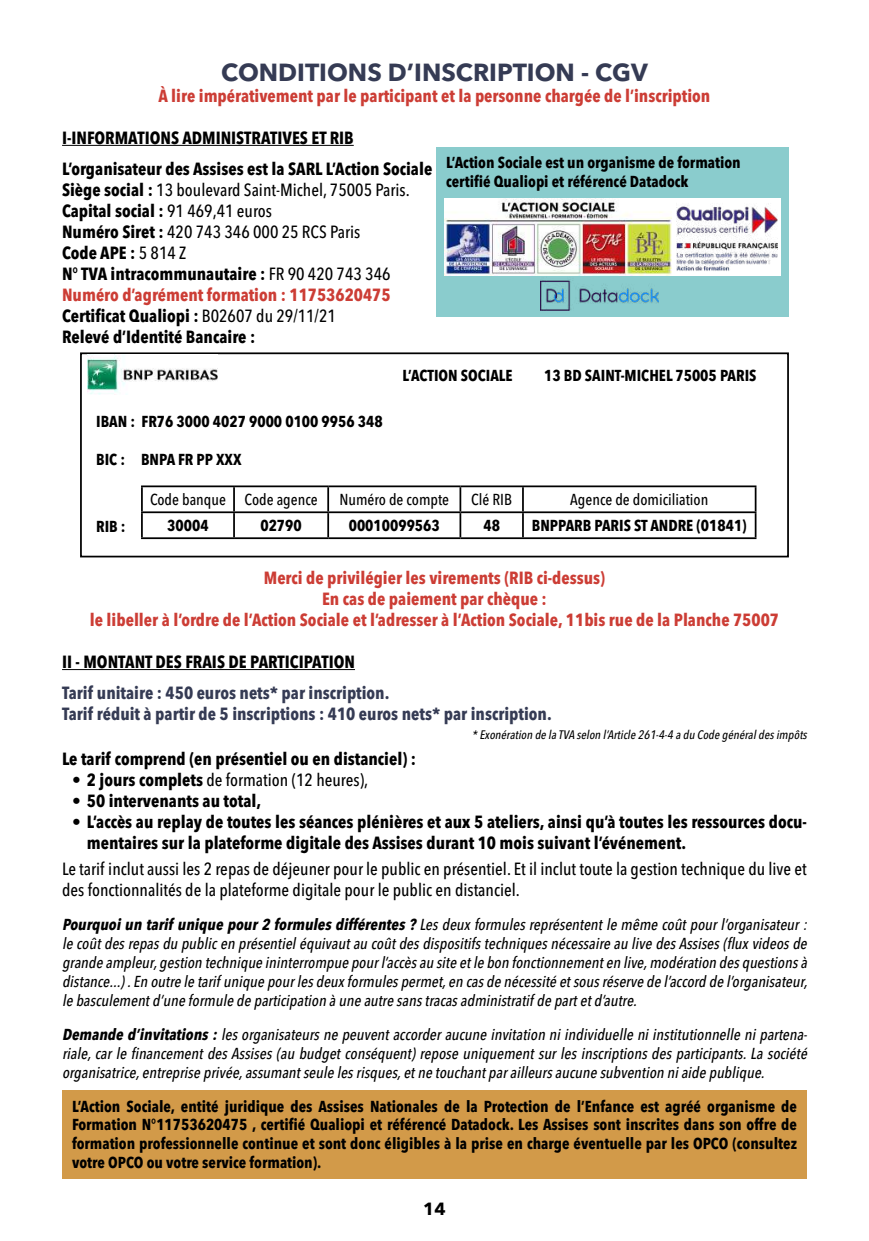
<style>
.page{position:relative;width:869px;height:1241px;background:#fff}
.page>*{position:absolute;margin:0;border:0;box-sizing:border-box;transform-origin:0 0}
.t1{font:700 24.5px "Avenir Next LT Pro";color:#353b54}
.t2{font:700 condensed 17.5px/21px "Avenir Next LT Pro";color:#000}
.t3{font:700 condensed 17.5px/21px "Avenir Next LT Pro";color:#cc3d35;text-align:center}
.t4{font:500 condensed 17.5px/21px "Avenir Next LT Pro";color:#000}
.t5{font:700 condensed 17.5px/21px "Avenir Next LT Pro";color:#353b54}
.t6{font:700 17.5px "Avenir Next LT Pro";color:#000}
.t7{font:italic 500 condensed 15.75px/18.9px "Avenir Next LT Pro";color:#000;text-align:justify}
.t8{font:700 condensed 15.75px/18.9px "Avenir Next LT Pro";color:#000}
.t9{font:500 condensed 15.75px "Avenir Next LT Pro";color:#000}
.t10{font:italic 500 condensed 12.25px "Avenir Next LT Pro";color:#000}
.s1{font-weight:500}
.s2{color:#cc3d35}
.s3{font-weight:700}
</style>
<div class="page">
<hr style="left:62px;top:145px;width:291px;height:1px;background:#000">
<hr style="left:62px;top:669px;width:293px;height:1px;background:#000">
<div style="left:80px;top:352px;width:708px;height:205px;border:2px solid #000"></div>
<img style="left:87px;top:355px;width:130px;height:39px">
<hr style="left:141px;top:485px;width:93px;height:2px;background:#000">
<hr style="left:141px;top:487px;width:2px;height:24px;background:#000">
<hr style="left:234px;top:485px;width:94px;height:2px;background:#000">
<hr style="left:233px;top:487px;width:2px;height:24px;background:#000">
<hr style="left:328px;top:485px;width:132px;height:2px;background:#000">
<hr style="left:327px;top:487px;width:2px;height:24px;background:#000">
<hr style="left:460px;top:485px;width:62px;height:2px;background:#000">
<hr style="left:459px;top:487px;width:2px;height:24px;background:#000">
<hr style="left:522px;top:485px;width:234px;height:2px;background:#000">
<hr style="left:754px;top:487px;width:2px;height:24px;background:#000">
<hr style="left:141px;top:511px;width:93px;height:2px;background:#000">
<hr style="left:141px;top:513px;width:2px;height:24px;background:#000">
<hr style="left:234px;top:511px;width:94px;height:2px;background:#000">
<hr style="left:233px;top:513px;width:2px;height:24px;background:#000">
<hr style="left:328px;top:511px;width:132px;height:2px;background:#000">
<hr style="left:327px;top:513px;width:2px;height:24px;background:#000">
<hr style="left:460px;top:511px;width:62px;height:2px;background:#000">
<hr style="left:459px;top:513px;width:2px;height:24px;background:#000">
<hr style="left:522px;top:511px;width:234px;height:2px;background:#000">
<svg style="left:522px;top:487px;width:1px;height:50px"></svg>
<hr style="left:754px;top:513px;width:2px;height:24px;background:#000">
<hr style="left:141px;top:537px;width:93px;height:2px;background:#000">
<hr style="left:234px;top:537px;width:94px;height:2px;background:#000">
<hr style="left:328px;top:537px;width:132px;height:2px;background:#000">
<hr style="left:460px;top:537px;width:62px;height:2px;background:#000">
<hr style="left:522px;top:537px;width:234px;height:2px;background:#000">
<div style="left:436px;top:147px;width:352px;height:169px;background:#8acccd"></div>
<img style="left:444px;top:198px;width:228px;height:78px">
<div style="left:672px;top:198px;width:108px;height:78px;background:#fff"></div>
<img style="left:676px;top:203px;width:101px;height:68px">
<img style="left:539px;top:264px;width:119px;height:53px">
<div style="left:62px;top:1090px;width:744px;height:88px;background:#d29a49"></div>
<h1 class="t1" style="left:221px;top:57px;width:428px">CONDITIONS D’INSCRIPTION - CGV</h1>
<p class="t3" style="left:158px;top:85px;width:553px">À lire impérativement par le participant et la personne chargée de l’inscription</p>
<p class="t2" style="left:62px;top:122px;width:371px;line-height:31px">I-INFORMATIONS ADMINISTRATIVES ET RIB<br>L’organisateur des Assises est la SARL L’Action Sociale</p>
<p class="t2" style="left:62px;top:179px;width:349px">Siège social : <span class="s1">13 boulevard Saint-Michel, 75005 Paris.<br></span>Capital social : <span class="s1">91 469,41 euros<br></span>Numéro Siret : <span class="s1">420 743 346 000 25 RCS Paris<br></span>Code APE : <span class="s1">5 814 Z<br></span>N° TVA intracommunautaire : <span class="s1">FR 90 420 743 346<br></span><span class="s2">Numéro d’agrément formation : 11753620475<br></span>Certificat Qualiopi : <span class="s1">B02607 du 29/11/21<br></span>Relevé d’Identité Bancaire :</p>
<p class="t8" style="left:446px;top:153px;width:296px">L’Action Sociale est un organisme de formation certifié Qualiopi et référencé Datadock</p>
<p class="t8" style="left:96px;top:412px;width:288px">IBAN : FR76 3000 4027 9000 0100 9956 348</p>
<p class="t8" style="left:96px;top:450px;width:147px">BIC : BNPA FR PP XXX</p>
<p class="t8" style="left:402px;top:365px;width:112px">L’ACTION SOCIALE</p>
<p class="t8" style="left:544px;top:365px;width:214px">13 BD SAINT-MICHEL 75005 PARIS</p>
<p class="t8" style="left:96px;top:516px;width:31px">RIB :</p>
<p class="t9" style="left:150px;top:490px;width:169px">Code banque Code agence</p>
<p class="t9" style="left:339px;top:490px;width:111px">Numéro de compte</p>
<p class="t9" style="left:471px;top:490px;width:42px">Clé RIB</p>
<p class="t9" style="left:570px;top:490px;width:139px">Agence de domiciliation</p>
<p class="t8" style="left:167px;top:516px;width:43px">30004</p>
<p class="t8" style="left:260px;top:516px;width:43px">02790</p>
<p class="t8" style="left:348px;top:516px;width:92px">00010099563</p>
<p class="t8" style="left:483px;top:516px;width:18px">48</p>
<p class="t8" style="left:531px;top:516px;width:216px">BNPPARB PARIS ST ANDRE (01841)</p>
<p class="t3" style="left:90px;top:567px;width:690px">Merci de privilégier les virements (RIB ci-dessus)<br>En cas de paiement par chèque :<br>le libeller à l’ordre de l’Action Sociale et l’adresser à l’Action Sociale, 11bis rue de la Planche 75007</p>
<p class="t2" style="left:62px;top:651px;width:294px">II - MONTANT DES FRAIS DE PARTICIPATION</p>
<p class="t5" style="left:62px;top:681px;width:491px">Tarif unitaire : 450 euros nets* par inscription.<br>Tarif réduit à partir de 5 inscriptions : 410 euros nets* par inscription.</p>
<p class="t10" style="left:471px;top:727px;width:339px">* Exonération de la TVA selon l’Article 261-4-4 a du Code généraldesimpôts</p>
<p class="t2" style="left:62px;top:748px;width:355px">Le tarif comprend (en présentiel ou en distanciel) :</p>
<p class="t4" style="left:72px;top:769px;width:297px"><span class="s3">• 2 jours complets</span> de formation (12 heures),</p>
<p class="t2" style="left:72px;top:790px;width:191px">• 50 intervenants au total,</p>
<p class="t2" style="left:87px;top:811px;width:721px;text-indent:-15px">• L’accès au replay de toutes les séances plénières et aux 5 ateliers, ainsi qu’à toutes les ressources docu&shy;mentaires sur la plateforme digitale des Assises durant 10 mois suivant l’événement.</p>
<p class="t4" style="left:62px;top:858px;width:745px">Le tarif inclut aussi les 2 repas de déjeuner pour le public en présentiel. Et il inclut toute la gestion technique du live et des fonctionnalités de la plateforme digitale pour le public en distanciel.</p>
<p class="t7" style="left:62px;top:915px;width:749px"><span class="s3">Pourquoiun tarif unique pour2 formules différentes ?</span> Lesdeuxformulesreprésententle même coûtpourl’organisateur: le coûtdesrepasdu publicen présentieléquivautau coûtdesdispositifstechniquesnécessaire au live desAssises(fluxvideosde grande ampleur,gestion technique ininterrompue pourl’accèsau site etle bon fonctionnementen live,modération desquestionsà distance...).En outre le tarifunique pourlesdeuxformulespermet,en casde nécessité etsousréserve de l’accord de l’organisateur, le basculementd’une formule de participation à une autre sanstracasadministratifde partetd’autre.</p>
<p class="t7" style="left:62px;top:1024px;width:749px"><span class="s3">Demande d’invitations :</span>lesorganisateursne peuventaccorderaucune invitation niindividuelle niinstitutionnelle nipartena&shy;riale,car le financement desAssises (au budget conséquent) repose uniquement sur les inscriptions des participants.La société organisatrice,entreprise privée,assumantseule lesrisques,etne touchantparailleursaucune subvention niaide publique.</p>
<p class="t8" style="left:72px;top:1096px;width:726px;text-align:justify">L’Action Sociale, entité juridique des Assises Nationales de la Protection de l’Enfance est agréé organisme de Formation N°11753620475 , certifié Qualiopi et référencé Datadock. Les Assises sont inscrites dans son offre de formation professionnelle continue et sont donc éligibles à la prise en charge éventuelle par les OPCO (consultez votre OPCO ou votre service formation).</p>
<p class="t6" style="left:423px;top:1197px;width:24px">14</p>
</div>
